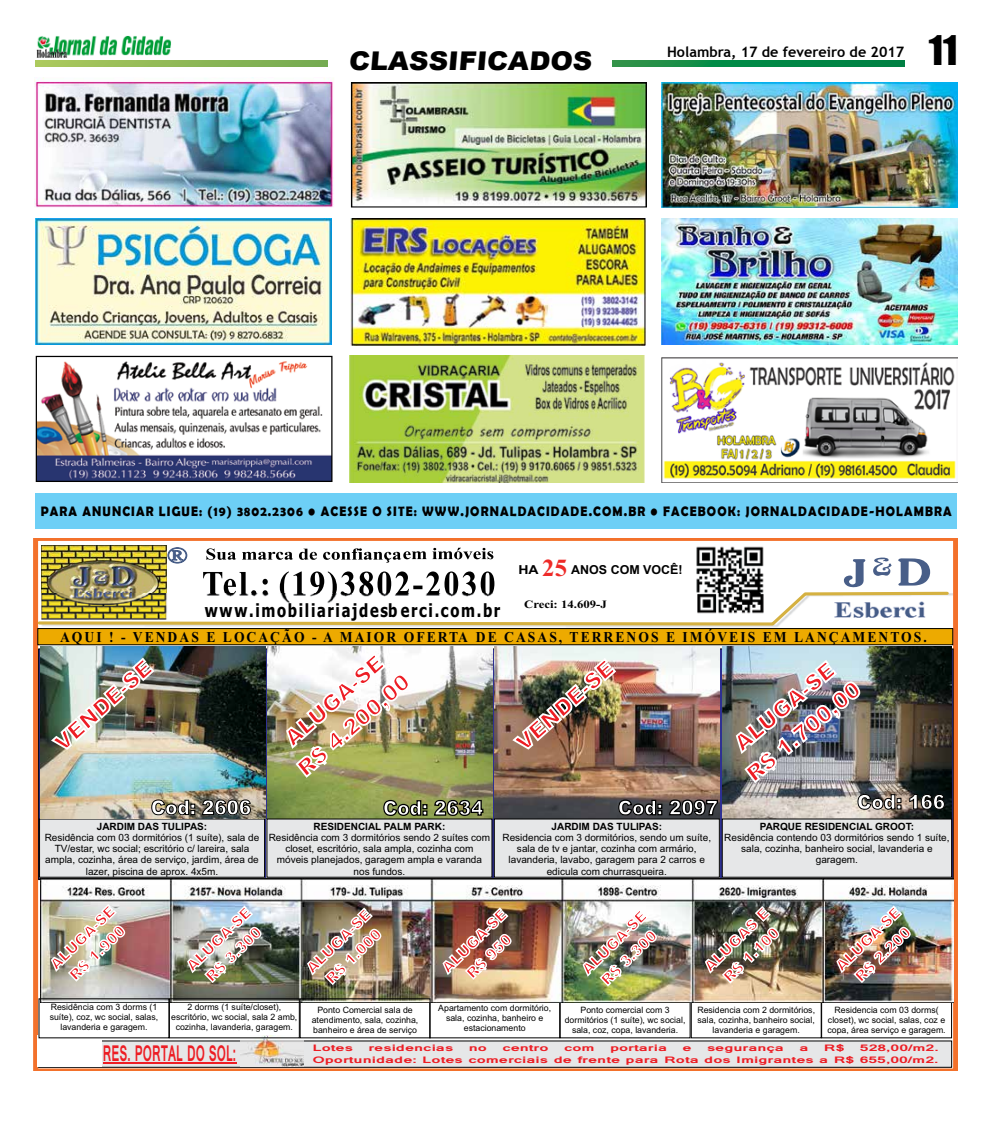
<style>
.page{position:relative;width:993px;height:1124px;background:#fff}
.page>*{position:absolute;margin:0;border:0;box-sizing:border-box;transform-origin:0 0}
.t1{font:37.5px "Impact";color:#000}
.t2{font:700 29.62px "Shonar Bangla";color:#ee2a28}
.t3{font:900 25.75px "Arial";color:#000;scale:1.05 1}
.t4{font:700 24.25px "Raavi";color:#ed1d24;scale:.53 1}
.t5{font:900 22.12px/31.1px "Arial";color:#ed1d24;text-align:center}
.t6{font:900 20px "Arial";color:#fff;scale:.92 1}
.t7{font:700 18.12px "Tahoma";letter-spacing:.115em;color:#000;scale:.81 1}
.t8{font:900 15px/21.1px "Arial";color:#ed1d24;text-align:center}
.t9{font:700 15px "Times New Roman";letter-spacing:.15em;color:#000;scale:.9 1}
.t10{font:700 14.38px "Trebuchet MS";color:#000}
.t11{font:700 13.75px "Berlin Sans FB Demi";letter-spacing:.09em;color:#000;scale:.9 1}
.t12{font:700 12.38px "Arial";color:#000}
.t13{font:700 12.38px "Arial";color:#000;scale:1.13 1}
.t14{font:700 11.25px "Times New Roman";color:#000;scale:1.13 1}
.t15{font:10px/11.1px "Arial";color:#000;text-align:center}
.t16{font:700 10px "Raavi";color:#ed1d24;scale:1.75 1}
.t17{font:700 10px "Arial";color:#000}
.t18{font:8.75px/9.8px "Arial";color:#000;text-align:center}
</style>
<div class="page">
<img style="left:36px;top:35px;width:135px;height:23px">
<svg style="left:35px;top:60px;width:869px;height:7px;background:#4da14e"></svg>
<div style="left:328px;top:42px;width:283px;height:35px;background:#fff"></div>
<div style="left:35px;top:493px;width:921px;height:35px;background:#6dcff6"></div>
<img style="left:349px;top:355px;width:295px;height:127px">
<img style="left:351px;top:219px;width:294px;height:126px">
<img style="left:34px;top:77px;width:300px;height:130px">
<img style="left:36px;top:219px;width:296px;height:125px">
<img style="left:353px;top:84px;width:291px;height:120px">
<div style="left:351px;top:82px;width:295px;height:125px;border:1px solid #000"></div>
<img style="left:38px;top:361px;width:292px;height:119px">
<div style="left:36px;top:356px;width:296px;height:126px;border:1px solid #000"></div>
<svg style="left:34px;top:538px;width:923px;height:532px"></svg>
<img style="left:41px;top:545px;width:125px;height:2px">
<svg style="left:36px;top:547px;width:914px;height:80px"></svg>
<div style="left:38px;top:628px;width:914px;height:16px;background:#edaa00"></div>
<div style="left:37px;top:628px;width:915px;height:17px;border:1px solid #000"></div>
<img style="left:267px;top:646px;width:225px;height:172px">
<div style="left:40px;top:818px;width:224px;height:59px;background:#e6e7e8"></div>
<img style="left:721px;top:646px;width:230px;height:172px">
<img style="left:494px;top:646px;width:225px;height:172px">
<img style="left:40px;top:646px;width:225px;height:172px">
<img style="left:38px;top:1035px;width:63px;height:31px">
<div style="left:267px;top:818px;width:225px;height:59px;background:#e6e7e8"></div>
<div style="left:722px;top:818px;width:229px;height:59px;background:#e6e7e8"></div>
<div style="left:494px;top:818px;width:225px;height:59px;background:#e6e7e8"></div>
<div style="left:494px;top:818px;width:225px;height:59px;border:1px solid #000"></div>
<img style="left:41px;top:878px;width:911px;height:124px">
<hr style="left:103px;top:1062px;width:133px;height:1px;background:#ed1d24">
<div style="left:300px;top:998px;width:130px;height:39px;border:1px solid #000"></div>
<div style="left:169px;top:998px;width:130px;height:39px;border:1px solid #000"></div>
<svg style="left:382px;top:798px;width:102px;height:18px;background:#636b39"></svg>
<svg style="left:151px;top:799px;width:44px;height:16px"></svg>
<svg style="left:202px;top:799px;width:49px;height:16px"></svg>
<svg style="left:617px;top:798px;width:45px;height:18px"></svg>
<svg style="left:668px;top:798px;width:50px;height:18px"></svg>
<img style="left:50px;top:656px;width:106px;height:95px">
<svg style="left:857px;top:793px;width:44px;height:16px"></svg>
<svg style="left:908px;top:793px;width:36px;height:16px"></svg>
<img style="left:661px;top:82px;width:296px;height:126px">
<img style="left:661px;top:219px;width:296px;height:125px">
<img style="left:661px;top:357px;width:296px;height:125px">
<img style="left:50px;top:902px;width:76px;height:80px">
<img style="left:703px;top:904px;width:77px;height:80px">
<img style="left:581px;top:907px;width:76px;height:80px">
<img style="left:306px;top:906px;width:76px;height:80px">
<img style="left:186px;top:904px;width:76px;height:80px">
<img style="left:441px;top:906px;width:71px;height:74px">
<img style="left:835px;top:904px;width:76px;height:80px">
<img style="left:285px;top:651px;width:125px;height:128px">
<img style="left:734px;top:658px;width:127px;height:126px">
<img style="left:511px;top:656px;width:106px;height:94px">
<h3 class="t3" style="left:348px;top:42px;width:236px">CLASSIFICADOS</h3>
<h3 class="t10" style="left:667px;top:43px;width:239px">Holambra, 17 de fevereiro de 2017</h3>
<h1 class="t1" style="left:928px;top:21px;width:30px">11</h1>
<h3 class="t11" style="left:41px;top:503px;width:1013px">PARA ANUNCIAR LIGUE: (19) 3802.2306 • ACESSE O SITE: WWW.JORNALDACIDADE.COM.BR • FACEBOOK: JORNALDACIDADE-HOLAMBRA</h3>
<h3 class="t7" style="left:205px;top:599px;width:366px">www.imobiliariajdesb erci.com.br</h3>
<p class="t13" style="left:518px;top:561px;width:19px">HA</p>
<h2 class="t2" style="left:542px;top:546px;width:26px">25</h2>
<p class="t12" style="left:571px;top:562px;width:113px">ANOS COM VOCÊ!</p>
<p class="t14" style="left:524px;top:597px;width:75px">Creci: 14.609-J</p>
<h3 class="t9" style="left:60px;top:626px;width:964px">AQUI ! - VENDAS E LOCAÇÃO - A MAIOR OFERTA DE CASAS, TERRENOS E IMÓVEIS EM LANÇAMENTOS.</h3>
<h3 class="t5" style="left:278px;top:731px;width:125px;rotate:-41deg">ALU A-SE</h3>
<h3 class="t5" style="left:48px;top:736px;width:124px;rotate:-42deg">VENDE-SE</h3>
<h3 class="t5" style="left:509px;top:736px;width:124px;rotate:-42deg">VENDE SE</h3>
<h3 class="t5" style="left:271px;top:737px;width:143px;rotate:-41deg">G<br>R$ 4 200,00</h3>
<h3 class="t6" style="left:383px;top:795px;width:110px">Cod: 2634</h3>
<h3 class="t6" style="left:151px;top:794px;width:110px">Cod: 2606</h3>
<h3 class="t6" style="left:617px;top:794px;width:110px">Cod: 2097</h3>
<h3 class="t5" style="left:733px;top:731px;width:118px;text-align:left;text-indent:-7px;rotate:-40deg">ALU A-SE $ .</h3>
<h3 class="t5" style="left:740px;top:766px;width:143px;rotate:-40deg">R 1 70 ,00</h3>
<h3 class="t6" style="left:856px;top:788px;width:97px">Cod: 166</h3>
<p class="t17" style="left:97px;top:819px;width:112px">JARDIM DAS TULIPAS:</p>
<p class="t15" style="left:45px;top:832px;width:216px">Residência com 03 dormitórios (1 suíte), sala de TV/estar, wc social; escritório c/ lareira, sala ampla, cozinha, área de serviço, jardim, área de lazer, piscina de aprox. 4x5m.</p>
<p class="t17" style="left:313px;top:819px;width:133px">RESIDENCIAL PALM PARK:</p>
<p class="t15" style="left:269px;top:832px;width:223px">Residência com 3 dormitórios sendo 2 suítes com closet, escritório, sala ampla, cozinha com móveis planejados, garagem ampla e varanda nos fundos.</p>
<p class="t17" style="left:551px;top:819px;width:112px">JARDIM DAS TULIPAS:</p>
<p class="t15" style="left:502px;top:832px;width:210px">Residencia com 3 dormitórios, sendo um suíte, sala de tv e jantar, cozinha com armário, lavanderia, lavabo, garagem para 2 carros e edicula com churrasqueira.</p>
<p class="t17" style="left:759px;top:819px;width:156px">PARQUE RESIDENCIAL GROOT:</p>
<p class="t15" style="left:724px;top:832px;width:227px">Residência contendo 03 dormitórios sendo 1 suíte, sala, cozinha, banheiro social, lavanderia e garagem.</p>
<h3 class="t8" style="left:46px;top:960px;width:85px;rotate:-44deg">ALUGA-SE<br>R$ .9 0</h3>
<h3 class="t8" style="left:700px;top:961px;width:85px;rotate:-44deg">ALUGAS E</h3>
<h3 class="t8" style="left:438px;top:963px;width:85px;rotate:-44deg">ALUGA- E<br>R$ 950</h3>
<h3 class="t8" style="left:831px;top:961px;width:85px;rotate:-44deg">ALUGA-SE<br>R$ 2.2 0</h3>
<h3 class="t8" style="left:182px;top:961px;width:85px;rotate:-44deg">AL GA-SE</h3>
<h3 class="t8" style="left:302px;top:963px;width:85px;rotate:-44deg">ALUGA-SE<br>R$ 1.0 0</h3>
<h3 class="t8" style="left:577px;top:964px;width:85px;rotate:-44deg">AL GA-SE</h3>
<h3 class="t8" style="left:704px;top:957px;width:72px;text-align:left;text-indent:51px;rotate:-44deg">-<br>R 1.1 0</h3>
<h3 class="t8" style="left:202px;top:972px;width:72px;rotate:-44deg">R 3.300</h3>
<h3 class="t8" style="left:597px;top:975px;width:72px;rotate:-44deg">R 3.300</h3>
<p class="t18" style="left:50px;top:1002px;width:110px">Residência com 3 dorms (1 suíte), coz, wc social, salas, lavanderia e garagem.</p>
<p class="t18" style="left:171px;top:1002px;width:127px">2 dorms (1 suíte/closet), escritório, wc social, sala 2 amb, cozinha, lavanderia, garagem.</p>
<p class="t18" style="left:312px;top:1005px;width:108px">Ponto Comercial sala de atendimento, sala, cozinha, banheiro e área de serviço</p>
<p class="t18" style="left:564px;top:1005px;width:122px">Ponto comercial com 3 dormitórios (1 suíte), wc social, sala, coz, copa, lavanderia.</p>
<p class="t18" style="left:438px;top:1003px;width:114px">Apartamento com dormitório, sala, cozinha, banheiro e estacionamento</p>
<p class="t18" style="left:827px;top:1005px;width:120px">Residencia com 03 dorms( closet), wc social, salas, coz e copa, área serviço e garagem.</p>
<p class="t18" style="left:697px;top:1005px;width:119px">Residencia com 2 dormitórios, sala, cozinha, banheiro social, lavanderia e garagem.</p>
<p class="t16" style="left:312px;top:1040px;width:25px">Lotes</p>
<p class="t16" style="left:368px;top:1040px;width:50px">residencias</p>
<p class="t16" style="left:468px;top:1040px;width:12px">no</p>
<p class="t16" style="left:502px;top:1040px;width:28px">centro</p>
<p class="t16" style="left:564px;top:1040px;width:19px">com</p>
<p class="t16" style="left:610px;top:1040px;width:34px">portaria</p>
<p class="t16" style="left:682px;top:1040px;width:7px">e</p>
<p class="t16" style="left:706px;top:1040px;width:45px">segurança</p>
<p class="t16" style="left:799px;top:1040px;width:7px">a</p>
<p class="t16" style="left:823px;top:1040px;width:13px">R$</p>
<p class="t16" style="left:859px;top:1040px;width:47px">528,00/m2.</p>
<h3 class="t4" style="left:103px;top:1036px;width:253px">RES. PORTAL DO SOL:</h3>
<p class="t16" style="left:312px;top:1052px;width:359px">Oportunidade: Lotes comerciais de frente para Rota dos Imigrantes a R$ 655,00/m2.</p>
</div>
